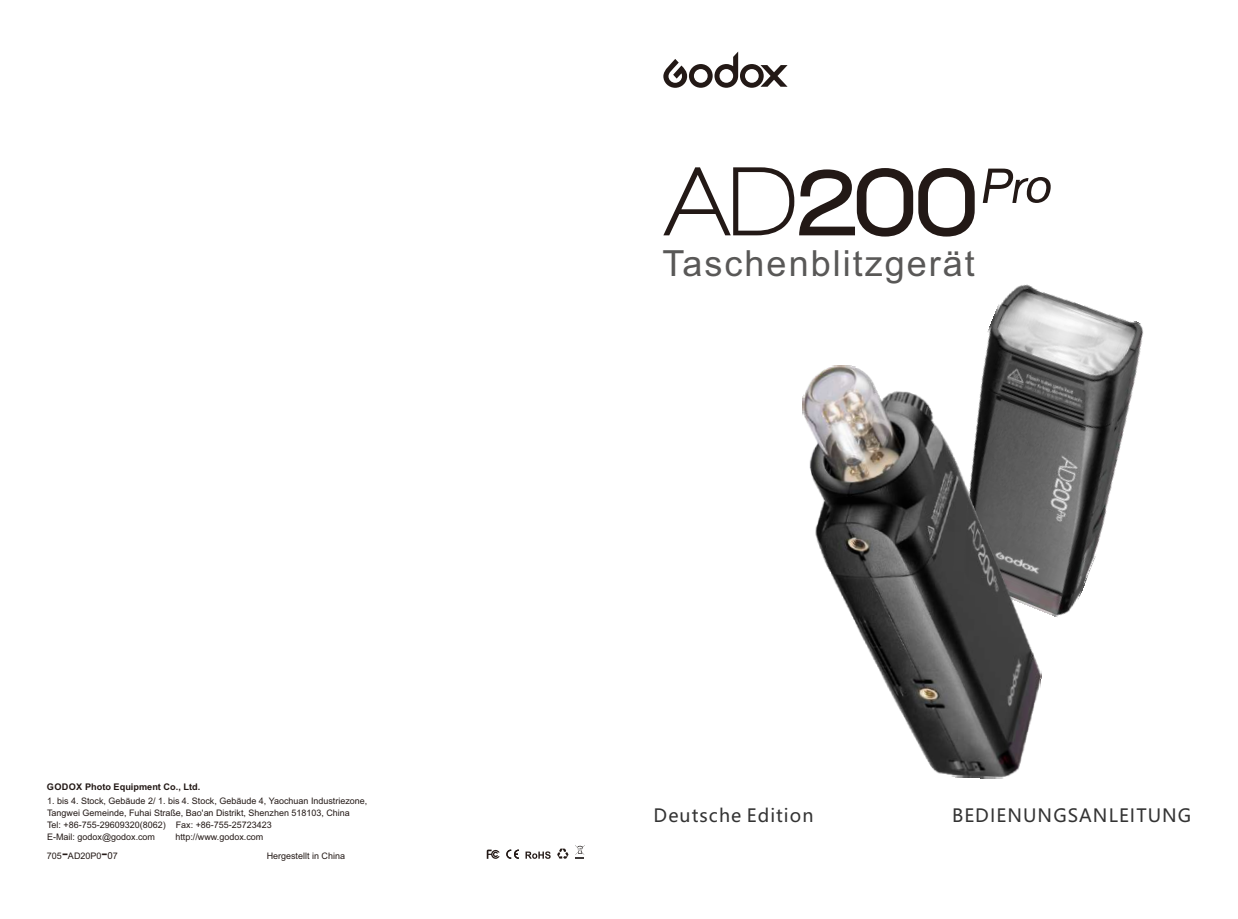
<style>
.page{position:relative;width:1238px;height:919px;background:#fff}
.page>*{position:absolute;margin:0;border:0;box-sizing:border-box;transform-origin:0 0}
.t1{font:36px "Arial";letter-spacing:.055em;color:#595857}
.t2{font:18px "Microsoft Ya Hei UI Regular";letter-spacing:.06em;color:#333}
.t3{font:700 9.15px "Arial";color:#231916}
.t4{font:9px/12px "Arial";color:#231916}
.s1{font-size:18px}
.s2{font-family:"Microsoft Ya Hei"}
</style>
<div class="page">
<svg style="left:663px;top:51px;width:124px;height:37px"></svg>
<svg style="left:663px;top:167px;width:311px;height:69px"></svg>
<svg style="left:982px;top:168px;width:69px;height:35px"></svg>
<img style="left:984px;top:284px;width:160px;height:333px">
<img style="left:802px;top:364px;width:249px;height:415px">
<svg style="left:506px;top:849px;width:13px;height:9px"></svg>
<svg style="left:525px;top:851px;width:25px;height:7px"></svg>
<svg style="left:557px;top:848px;width:11px;height:10px"></svg>
<svg style="left:486px;top:849px;width:13px;height:9px"></svg>
<svg style="left:575px;top:845px;width:10px;height:13px"></svg>
<p class="t3" style="left:47px;top:783px;width:155px">GODOX Photo Equipment Co., Ltd.</p>
<p class="t4" style="left:47px;top:795px;width:322px">1. bis 4. Stock, Gebäude 2/ 1. bis 4. Stock, Gebäude 4, Yaochuan Industriezone, Tangwei Gemeinde, Fuhai Straße, Bao'an Distrikt, Shenzhen 518103, China<br>Tel: +86-755-29609320(8062) Fax: +86-755-25723423<br>E-Mail: godox@godox.com</p>
<p class="t4" style="left:175px;top:831px;width:89px">http://www.godox.com</p>
<p class="t4" style="left:47px;top:850px;width:72px">705<span class="s1">-</span>AD20P0<span class="s1">-</span><span class="s2">0</span>7</p>
<p class="t4" style="left:267px;top:850px;width:80px">Hergestellt in China</p>
<h1 class="t1" style="left:662px;top:250px;width:314px">Taschenblitzgerät</h1>
<h2 class="t2" style="left:653px;top:806px;width:161px">Deutsche Edition</h2>
<h2 class="t2" style="left:952px;top:806px;width:241px">BEDIENUNGSANLEITUNG</h2>
</div>
